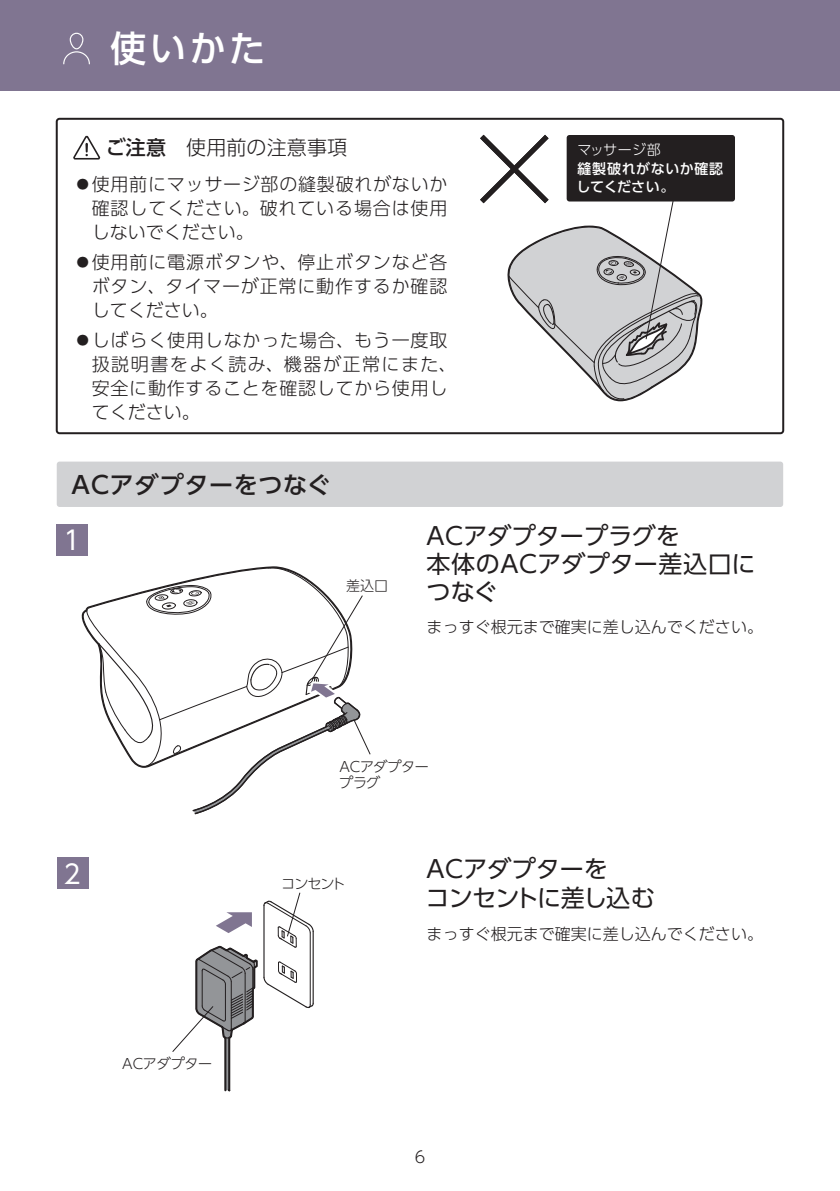
<style>
.page{position:relative;width:840px;height:1191px;background:#fff}
.page>*{position:absolute;margin:0;border:0;box-sizing:border-box;transform-origin:0 0}
.t1{font:500 36px "UD Shin Go Pro";color:#fff}
.t2{font:26px "UD Shin Go Pro";color:#fff}
.t3{font:24px/28px "UD Shin Go Pro";color:#231f20}
.t4{font:500 24px "UD Shin Go Pro";letter-spacing:.03em;color:#231f20}
.t5{font:300 20px "UD Shin Go Pro";letter-spacing:.005em;color:#231f20}
.t6{font:300 18px/24px "UD Shin Go Pro";letter-spacing:.045em;color:#231f20}
.t7{font:300 16px "UD Shin Go Pro";color:#231f20}
.t8{font:300 14px/16px "UD Shin Go Pro";letter-spacing:-.02em;color:#231f20}
.t9{font:500 14px "UD Shin Go Pro";letter-spacing:.04em;color:#fff}
.t10{font:300 14px "UD Shin Go Pro";letter-spacing:.015em;color:#fff}
.s1{font-weight:500}
</style>
<div class="page">
<div style="left:0;top:0;width:839px;height:90px;background:#807591"></div>
<div style="left:57px;top:524px;width:31px;height:31px;background:#807591"></div>
<svg style="left:63px;top:33px;width:27px;height:31px"></svg>
<div style="left:56px;top:118px;width:727px;height:316px;border:2px solid #231f20;border-radius:3px"></div>
<svg style="left:73px;top:135px;width:28px;height:25px"></svg>
<div style="left:57px;top:461px;width:725px;height:46px;background:#d1d2d4;border-radius:3px"></div>
<div style="left:566px;top:135px;width:168px;height:66px;background:#231f20;border-radius:3px"></div>
<div style="left:57px;top:857px;width:31px;height:31px;background:#807591"></div>
<svg style="left:480px;top:135px;width:222px;height:267px"></svg>
<svg style="left:81px;top:566px;width:290px;height:249px"></svg>
<svg style="left:172px;top:892px;width:142px;height:200px"></svg>
<h1 class="t1" style="left:110px;top:19px;width:156px">使いかた</h1>
<p class="t5" style="left:106px;top:131px;width:243px"><span class="s1">ご注意　</span>使用前の注意事項</p>
<p class="t10" style="left:577px;top:139px;width:85px">マッサージ部</p>
<p class="t9" style="left:577px;top:157px;width:147px">縫製破れがないか確認</p>
<p class="t6" style="left:74px;top:172px;width:375px">●使用前にマッサージ部の縫製破れがないか</p>
<p class="t9" style="left:576px;top:175px;width:99px">してください。</p>
<p class="t6" style="left:92px;top:196px;width:357px">確認してください。破れている場合は使用しないでください。</p>
<p class="t6" style="left:92px;top:250px;width:357px;text-align:justify;text-indent:-18px">●使用前に電源ボタンや、停止ボタンなど各ボタン、タイマーが正常に動作するか確認してください。</p>
<p class="t6" style="left:92px;top:328px;width:366px;text-indent:-18px">●しばらく使用しなかった場合、もう一度取扱説明書をよく読み、機器が正常にまた、安全に動作することを確認してから使用してください。</p>
<h3 class="t4" style="left:71px;top:466px;width:261px">ACアダプターをつなぐ</h3>
<h2 class="t2" style="left:63px;top:519px;width:19px">1</h2>
<p class="t8" style="left:346px;top:577px;width:43px">差込口</p>
<h3 class="t3" style="left:426px;top:521px;width:330px">ACアダプタープラグを<br>本体のACアダプター差込口につなぐ</h3>
<p class="t7" style="left:426px;top:614px;width:337px">まっすぐ根元まで確実に差し込んでください。</p>
<p class="t8" style="left:339px;top:758px;width:91px">ACアダプタープラグ</p>
<h2 class="t2" style="left:63px;top:852px;width:19px">2</h2>
<p class="t8" style="left:122px;top:1054px;width:92px">ACアダプター</p>
<p class="t8" style="left:281px;top:875px;width:66px">コンセント</p>
<h3 class="t3" style="left:425px;top:854px;width:230px">ACアダプターを<br>コンセントに差し込む</h3>
<p class="t7" style="left:426px;top:921px;width:337px">まっすぐ根元まで確実に差し込んでください。</p>
<p class="t7" style="left:414px;top:1144px;width:12px">6</p>
</div>
